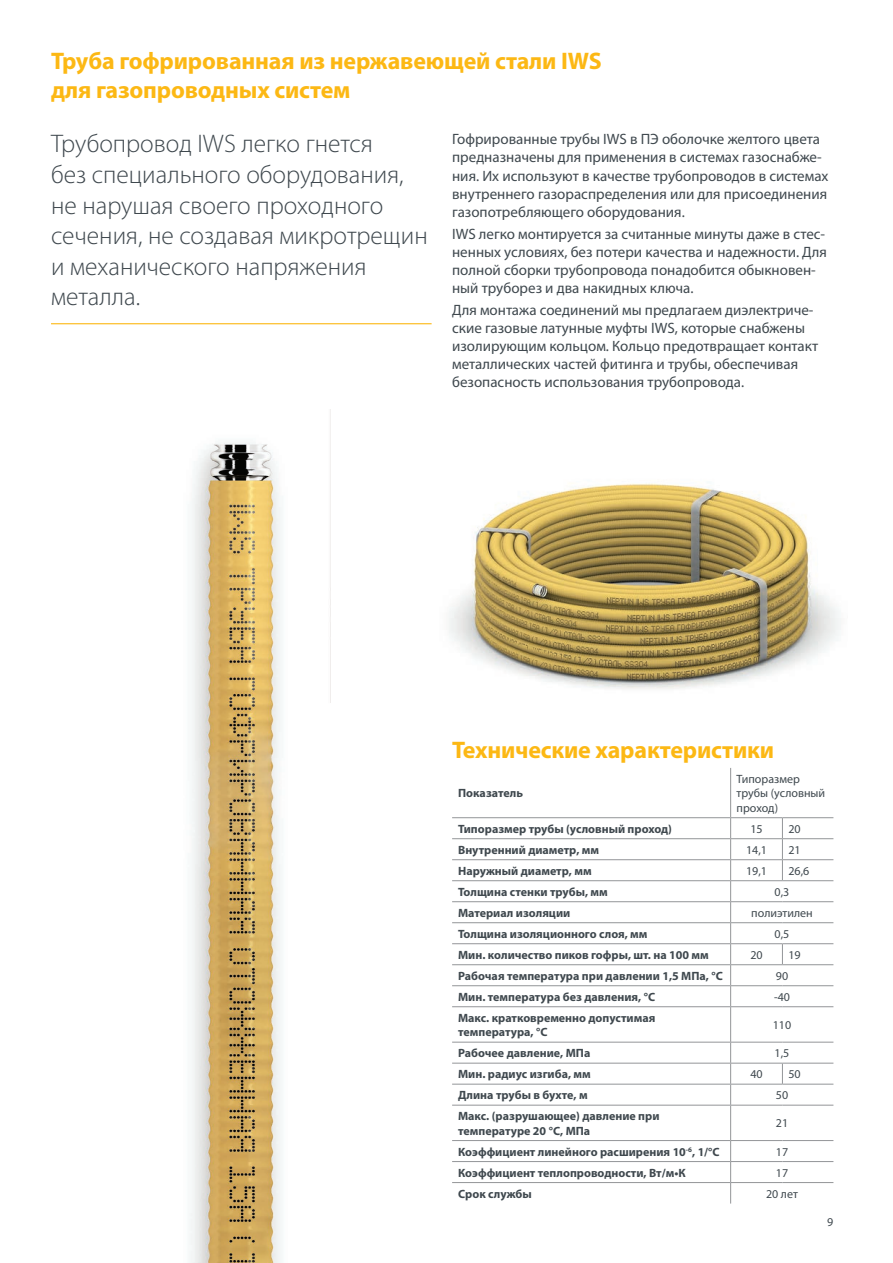
<style>
.page{position:relative;width:893px;height:1263px;background:#fff}
.page>*{position:absolute;margin:0;border:0;box-sizing:border-box;transform-origin:0 0}
.t1{font:300 25.5px/30.6px "Myriad Pro";color:#3f484e}
.t2{font:700 24px/28.8px "Myriad Pro";letter-spacing:-.005em;color:#fcb814}
.t3{font:15px/18px "Myriad Pro";color:#3f484e}
.t4{font:700 12px/14.4px "Myriad Pro";color:#3f484e}
.t5{font:12px/14.4px "Myriad Pro";color:#3f484e}
</style>
<div class="page">
<hr style="left:51px;top:323px;width:381px;height:1px;background:#fcb814">
<hr style="left:730px;top:768px;width:1px;height:49px;background:#939598">
<hr style="left:452px;top:838px;width:279px;height:1px;background:#939598">
<hr style="left:731px;top:838px;width:51px;height:1px;background:#939598">
<hr style="left:782px;top:838px;width:51px;height:1px;background:#939598">
<hr style="left:452px;top:859px;width:279px;height:1px;background:#939598">
<hr style="left:731px;top:859px;width:51px;height:1px;background:#939598">
<hr style="left:782px;top:859px;width:51px;height:1px;background:#939598">
<hr style="left:452px;top:880px;width:279px;height:1px;background:#939598">
<hr style="left:731px;top:880px;width:51px;height:1px;background:#939598">
<hr style="left:782px;top:880px;width:51px;height:1px;background:#939598">
<hr style="left:452px;top:901px;width:279px;height:1px;background:#939598">
<hr style="left:731px;top:901px;width:51px;height:1px;background:#939598">
<hr style="left:782px;top:901px;width:51px;height:1px;background:#939598">
<hr style="left:452px;top:922px;width:279px;height:1px;background:#939598">
<hr style="left:731px;top:922px;width:51px;height:1px;background:#939598">
<hr style="left:782px;top:922px;width:51px;height:1px;background:#939598">
<hr style="left:452px;top:943px;width:279px;height:1px;background:#939598">
<hr style="left:731px;top:943px;width:51px;height:1px;background:#939598">
<hr style="left:782px;top:943px;width:51px;height:1px;background:#939598">
<hr style="left:452px;top:964px;width:279px;height:1px;background:#939598">
<hr style="left:731px;top:964px;width:51px;height:1px;background:#939598">
<hr style="left:782px;top:964px;width:51px;height:1px;background:#939598">
<hr style="left:452px;top:985px;width:279px;height:1px;background:#939598">
<hr style="left:731px;top:985px;width:51px;height:1px;background:#939598">
<svg style="left:730px;top:818px;width:1px;height:188px"></svg>
<hr style="left:782px;top:985px;width:51px;height:1px;background:#939598">
<hr style="left:452px;top:1006px;width:279px;height:1px;background:#939598">
<hr style="left:731px;top:1006px;width:51px;height:1px;background:#939598">
<hr style="left:730px;top:1007px;width:1px;height:35px;background:#939598">
<hr style="left:782px;top:1006px;width:51px;height:1px;background:#939598">
<hr style="left:452px;top:1042px;width:279px;height:1px;background:#939598">
<hr style="left:731px;top:1042px;width:51px;height:1px;background:#939598">
<hr style="left:782px;top:1042px;width:51px;height:1px;background:#939598">
<hr style="left:452px;top:1063px;width:279px;height:1px;background:#939598">
<hr style="left:731px;top:1063px;width:51px;height:1px;background:#939598">
<hr style="left:782px;top:1063px;width:51px;height:1px;background:#939598">
<hr style="left:452px;top:1084px;width:279px;height:1px;background:#939598">
<hr style="left:731px;top:1084px;width:51px;height:1px;background:#939598">
<svg style="left:730px;top:1042px;width:1px;height:63px"></svg>
<hr style="left:782px;top:1084px;width:51px;height:1px;background:#939598">
<hr style="left:452px;top:1105px;width:279px;height:1px;background:#939598">
<hr style="left:731px;top:1105px;width:51px;height:1px;background:#939598">
<hr style="left:730px;top:1105px;width:1px;height:35px;background:#939598">
<hr style="left:782px;top:1105px;width:51px;height:1px;background:#939598">
<hr style="left:452px;top:1140px;width:279px;height:1px;background:#939598">
<hr style="left:731px;top:1140px;width:51px;height:1px;background:#939598">
<hr style="left:782px;top:1140px;width:51px;height:1px;background:#939598">
<hr style="left:452px;top:1161px;width:279px;height:1px;background:#939598">
<hr style="left:731px;top:1161px;width:51px;height:1px;background:#939598">
<hr style="left:782px;top:1161px;width:51px;height:1px;background:#939598">
<hr style="left:452px;top:1182px;width:279px;height:1px;background:#939598">
<hr style="left:731px;top:1182px;width:51px;height:1px;background:#939598">
<svg style="left:730px;top:1141px;width:1px;height:62px"></svg>
<hr style="left:782px;top:1182px;width:51px;height:1px;background:#939598">
<svg style="left:782px;top:818px;width:1px;height:62px"></svg>
<svg style="left:782px;top:944px;width:1px;height:20px"></svg>
<svg style="left:782px;top:1063px;width:1px;height:21px"></svg>
<hr style="left:452px;top:817px;width:279px;height:1px;background:#939598">
<hr style="left:731px;top:817px;width:51px;height:1px;background:#939598">
<hr style="left:782px;top:817px;width:51px;height:1px;background:#939598">
<img style="left:190px;top:442px;width:91px;height:821px">
<img style="left:449px;top:483px;width:392px;height:206px">
<h2 class="t2" style="left:51px;top:46px;width:552px">Труба гофрированная из нержавеющей стали IWS для газопроводных систем</h2>
<h1 class="t1" style="left:51px;top:129px;width:378px">Трубопровод IWS легко гнется<br>без специального оборудования, не нарушая своего проходного сечения, не создавая микротрещин и механического напряжения металла.</h1>
<p class="t3" style="left:452px;top:130px;width:378px">Гофрированные трубы IWS в ПЭ оболочке желтого цвета предназначены для применения в системах газоснабже&shy;ния. Их используют в качестве трубопроводов в системах внутреннего газораспределения или для присоединения газопотребляющего оборудования.</p>
<p class="t3" style="left:452px;top:224px;width:376px">IWS легко монтируется за считанные минуты даже в стес&shy;ненных условиях, без потери качества и надежности. Для полной сборки трубопровода понадобится обыкновен&shy;ный труборез и два накидных ключа.</p>
<p class="t3" style="left:452px;top:301px;width:368px">Для монтажа соединений мы предлагаем диэлектриче&shy;ские газовые латунные муфты IWS, которые снабжены изолирующим кольцом. Кольцо предотвращает контакт металлических частей фитинга и трубы, обеспечивая безопасность использования трубопровода.</p>
<h2 class="t2" style="left:452px;top:734px;width:323px">Технические характеристики</h2>
<p class="t4" style="left:458px;top:786px;width:66px">Показатель</p>
<p class="t5" style="left:737px;top:771px;width:90px">Типоразмер трубы (условный проход)</p>
<p class="t4" style="left:458px;top:821px;width:215px">Типоразмер трубы (условный проход)</p>
<p class="t5" style="left:750px;top:821px;width:14px">15</p>
<p class="t5" style="left:788px;top:821px;width:14px">20</p>
<p class="t4" style="left:458px;top:842px;width:143px">Внутренний диаметр, мм</p>
<p class="t5" style="left:746px;top:842px;width:22px">14,1</p>
<p class="t5" style="left:788px;top:842px;width:14px">21</p>
<p class="t4" style="left:458px;top:863px;width:135px">Наружный диаметр, мм</p>
<p class="t5" style="left:746px;top:863px;width:22px">19,1</p>
<p class="t5" style="left:788px;top:863px;width:22px">26,6</p>
<p class="t4" style="left:458px;top:884px;width:151px">Толщина стенки трубы, мм</p>
<p class="t5" style="left:775px;top:884px;width:16px">0,3</p>
<p class="t4" style="left:458px;top:905px;width:114px">Материал изоляции</p>
<p class="t5" style="left:751px;top:905px;width:63px">полиэтилен</p>
<p class="t4" style="left:458px;top:926px;width:191px">Толщина изоляционного слоя, мм</p>
<p class="t5" style="left:775px;top:926px;width:16px">0,5</p>
<p class="t4" style="left:458px;top:947px;width:252px">Мин. количество пиков гофры, шт. на 100 мм</p>
<p class="t5" style="left:750px;top:947px;width:14px">20</p>
<p class="t5" style="left:788px;top:947px;width:14px">19</p>
<p class="t4" style="left:458px;top:968px;width:266px">Рабочая температура при давлении 1,5 МПа, °С</p>
<p class="t5" style="left:776px;top:968px;width:14px">90</p>
<p class="t4" style="left:458px;top:989px;width:199px">Мин. температура без давления, °С</p>
<p class="t5" style="left:774px;top:989px;width:17px">-40</p>
<p class="t4" style="left:458px;top:1010px;width:199px">Макс. кратковременно допустимая температура, °С</p>
<p class="t5" style="left:773px;top:1017px;width:20px">110</p>
<p class="t4" style="left:458px;top:1045px;width:134px">Рабочее давление, МПа</p>
<p class="t5" style="left:775px;top:1046px;width:16px">1,5</p>
<p class="t4" style="left:458px;top:1066px;width:134px">Мин. радиус изгиба, мм</p>
<p class="t5" style="left:750px;top:1067px;width:14px">40</p>
<p class="t5" style="left:788px;top:1067px;width:14px">50</p>
<p class="t4" style="left:458px;top:1087px;width:131px">Длина трубы в бухте, м</p>
<p class="t5" style="left:776px;top:1088px;width:14px">50</p>
<p class="t4" style="left:458px;top:1108px;width:203px">Макс. (разрушающее) давление при температуре 20 °С, МПа</p>
<p class="t5" style="left:776px;top:1116px;width:14px">21</p>
<p class="t4" style="left:458px;top:1144px;width:263px">Коэффициент линейного расширения 10<sup>-6</sup>, 1/°С</p>
<p class="t5" style="left:776px;top:1144px;width:14px">17</p>
<p class="t4" style="left:458px;top:1165px;width:229px">Коэффициент теплопроводности, Вт/м•К</p>
<p class="t5" style="left:776px;top:1165px;width:14px">17</p>
<p class="t4" style="left:458px;top:1186px;width:75px">Срок службы</p>
<p class="t5" style="left:766px;top:1186px;width:33px">20 лет</p>
<p class="t5" style="left:827px;top:1215px;width:8px">9</p>
</div>
